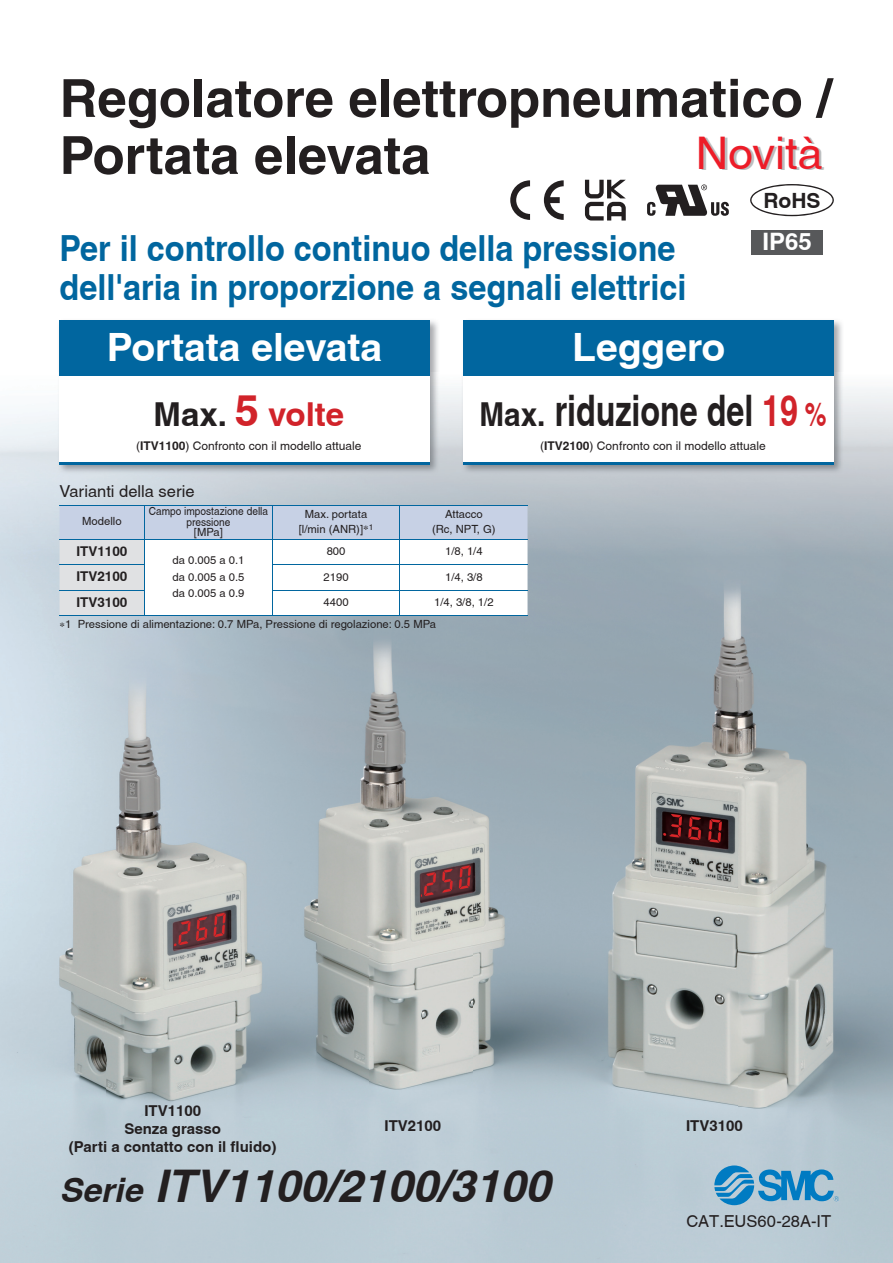
<style>
.page{position:relative;width:893px;height:1263px;background:#fff}
.page>*{position:absolute;margin:0;border:0;box-sizing:border-box;transform-origin:0 0}
.t1{font:700 52.5px/57px "Helvetica";color:#231f20}
.t2{font:italic 700 45px "Helvetica";color:#231f20}
.t3{font:45px "Helvetica";color:#ed1c28}
.t4{font:700 43.5px "Helvetica";color:#231f20;scale:.74 1}
.t5{font:700 39px "Helvetica";color:#fff}
.t6{font:700 36px/39px "Helvetica";color:#01669f;scale:.9 1}
.t7{font:700 33px "Helvetica";color:#d1232a}
.t8{font:700 24px "Helvetica";color:#fff}
.t9{font:700 21px "Helvetica";color:#231f20}
.t10{font:16.5px "Helvetica";color:#231f20}
.t11{font:700 15px/18px "Helvetica";color:#231f20;text-align:center}
.t12{font:700 13.5px "Helvetica";color:#231f20}
.t13{font:12px "Helvetica";color:#231f20}
.t14{font:11.25px/15px "Helvetica";color:#231f20;text-align:center}
.t15{font:11.25px/10.5px "Helvetica";color:#231f20;text-align:center;scale:.9 1}
.s1{color:#231f20}
.s2{font-size:43.5px}
.s3{font-weight:700}
.s4{font-size:33px}
.s5{color:#d1232a}
.s6{font-size:33px;color:#d1232a}
.s7{font-size:33.75px}
</style>
<div class="page">
<img style="left:0;top:406px;width:105px;height:857px">
<img style="left:421px;top:386px;width:52px;height:877px">
<img style="left:105px;top:475px;width:263px;height:788px">
<img style="left:368px;top:475px;width:53px;height:788px">
<img style="left:473px;top:475px;width:263px;height:788px">
<img style="left:736px;top:475px;width:106px;height:788px">
<img style="left:58px;top:320px;width:381px;height:155px">
<div style="left:60px;top:320px;width:369px;height:55px;background:#01669f"></div>
<div style="left:60px;top:376px;width:369px;height:88px;background:#fff"></div>
<hr style="left:60px;top:462px;width:369px;height:3px;background:#01669f">
<img style="left:462px;top:320px;width:381px;height:155px">
<div style="left:463px;top:320px;width:370px;height:55px;background:#01669f"></div>
<div style="left:463px;top:376px;width:370px;height:88px;background:#fff"></div>
<hr style="left:463px;top:462px;width:370px;height:3px;background:#01669f">
<svg style="left:60px;top:505px;width:467px;height:111px"></svg>
<hr style="left:272px;top:615px;width:255px;height:1px;background:#01669f">
<svg style="left:714px;top:1165px;width:124px;height:40px;background:#66a6cb"></svg>
<svg style="left:750px;top:184px;width:83px;height:32px"></svg>
<div style="left:751px;top:230px;width:72px;height:24px;background:#57585a"></div>
<svg style="left:510px;top:180px;width:20px;height:40px"></svg>
<svg style="left:544px;top:180px;width:19px;height:40px"></svg>
<svg style="left:647px;top:184px;width:82px;height:32px"></svg>
<svg style="left:585px;top:180px;width:40px;height:41px"></svg>
<h1 class="t1" style="left:60px;top:75px;width:774px">Regolatore elettropneumatico /<br>Portata elevata</h1>
<h3 class="t9" style="left:763px;top:193px;width:59px">RoHS</h3>
<h3 class="t8" style="left:762px;top:233px;width:51px">IP65</h3>
<h2 class="t3" style="left:695px;top:137px;width:128px">Novità</h2>
<h3 class="t6" style="left:60px;top:233px;width:698px">Per il controllo continuo della pressione dell'aria in proporzione a segnali elettrici</h3>
<h3 class="t5" style="left:107px;top:333px;width:277px">Portata elevata</h3>
<h3 class="t7" style="left:153px;top:402px;width:192px"><span class="s1">Max.</span> <span class="s2">5</span> volte</h3>
<p class="t13" style="left:136px;top:441px;width:227px">(<span class="s3">ITV1100</span>) Confronto con il modello attuale</p>
<h3 class="t10" style="left:60px;top:486px;width:137px">Varianti della serie</h3>
<h3 class="t5" style="left:572px;top:333px;width:155px">Leggero</h3>
<h3 class="t4" style="left:479px;top:394px;width:470px"><span class="s4">Max.</span> riduzione del <span class="s5">19</span> <span class="s6">%</span></h3>
<p class="t13" style="left:540px;top:441px;width:227px">(<span class="s3">ITV2100</span>) Confronto con il modello attuale</p>
<p class="t14" style="left:82px;top:515px;width:41px">Modello</p>
<p class="t15" style="left:149px;top:507px;width:134px">Campo impostazione della pressione<br>[MPa]</p>
<p class="t14" style="left:299px;top:508px;width:76px">Max. portata [l/min (ANR)]∗<sup>1</sup></p>
<p class="t14" style="left:432px;top:508px;width:65px">Attacco<br>(Rc, NPT, G)</p>
<p class="t12" style="left:76px;top:546px;width:53px">ITV1100</p>
<p class="t14" style="left:172px;top:553px;width:73px;line-height:16.5px;text-align:justify">da 0.005 a 0.1 da 0.005 a 0.5 da 0.005 a 0.9</p>
<p class="t14" style="left:327px;top:545px;width:20px">800</p>
<p class="t14" style="left:445px;top:545px;width:39px">1/8, 1/4</p>
<p class="t12" style="left:76px;top:572px;width:53px">ITV2100</p>
<p class="t14" style="left:323px;top:570px;width:27px">2190</p>
<p class="t14" style="left:445px;top:570px;width:39px">1/4, 3/8</p>
<p class="t12" style="left:76px;top:597px;width:53px">ITV3100</p>
<p class="t14" style="left:323px;top:596px;width:27px">4400</p>
<p class="t14" style="left:60px;top:592px;width:435px;line-height:22.2px;text-align:left;text-indent:374px">1/4, 3/8, 1/2 ∗1 Pressione di alimentazione: 0.7 MPa, Pressione di regolazione: 0.5 MPa</p>
<h3 class="t11" style="left:69px;top:1103px;width:209px">ITV1100<br>Senza grasso<br>(Parti a contatto con il fluido)</h3>
<h3 class="t11" style="left:384px;top:1119px;width:58px">ITV2100</h3>
<h3 class="t11" style="left:686px;top:1119px;width:58px">ITV3100</h3>
<h2 class="t2" style="left:60px;top:1170px;width:492px"><span class="s7">Serie</span> ITV1100/2100/3100</h2>
<h3 class="t10" style="left:686px;top:1215px;width:146px">CAT.EUS60-28A-IT</h3>
</div>
